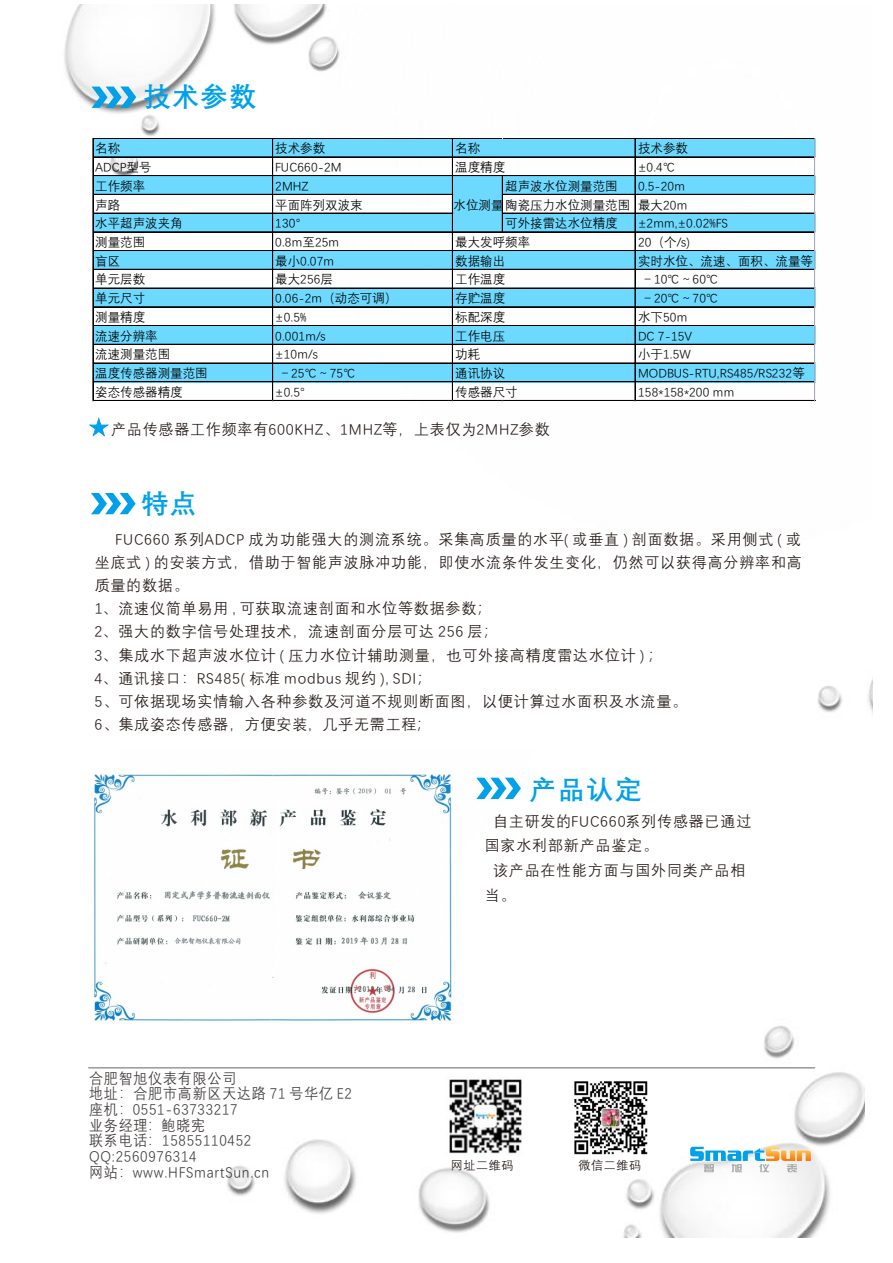
<style>
.page{position:relative;width:893px;height:1263px;background:#fff}
.page>*{position:absolute;margin:0;border:0;box-sizing:border-box;transform-origin:0 0}
.t1{font:700 27px "Deng Xian";letter-spacing:.055em;color:#00a1e9}
.t2{font:15px/23.2px "Deng Xian";letter-spacing:.055em;color:#231916}
.t3{font:15px/15.6px "Deng Xian";letter-spacing:.055em;color:#3e3a39;scale:.94 1}
.t4{font:12.45px "Deng Xian";color:#000}
.t5{font:12.45px "Deng Xian";letter-spacing:.02em;color:#000}
.t6{font:12px "Deng Xian";letter-spacing:.055em;color:#231916}
</style>
<div class="page">
<img style="left:120px;top:777px;width:745px;height:460px">
<img style="left:64px;top:4px;width:809px;height:709px">
<svg style="left:92px;top:87px;width:44px;height:21px"></svg>
<img style="left:446px;top:1077px;width:79px;height:78px">
<hr style="left:89px;top:1067px;width:726px;height:1px;background:#9f9fa0">
<svg style="left:91px;top:493px;width:45px;height:21px"></svg>
<svg style="left:476px;top:778px;width:45px;height:21px"></svg>
<svg style="left:690px;top:1147px;width:121px;height:25px"></svg>
<svg style="left:87px;top:418px;width:23px;height:20px"></svg>
<img style="left:93px;top:774px;width:362px;height:250px">
<div style="left:93px;top:139px;width:722px;height:18px;background:#6dd9ff"></div>
<div style="left:93px;top:176px;width:722px;height:19px;background:#6dd9ff"></div>
<div style="left:452px;top:194px;width:51px;height:20px;background:#6dd9ff"></div>
<div style="left:93px;top:213px;width:722px;height:19px;background:#6dd9ff"></div>
<div style="left:93px;top:250px;width:722px;height:20px;background:#6dd9ff"></div>
<div style="left:93px;top:288px;width:722px;height:19px;background:#6dd9ff"></div>
<div style="left:93px;top:325px;width:722px;height:20px;background:#6dd9ff"></div>
<div style="left:93px;top:363px;width:722px;height:19px;background:#6dd9ff"></div>
<hr style="left:93px;top:138px;width:722px;height:1px;background:#000">
<hr style="left:93px;top:157px;width:722px;height:1px;background:#000">
<hr style="left:93px;top:176px;width:722px;height:1px;background:#000">
<hr style="left:93px;top:175px;width:722px;height:1px;background:#000">
<hr style="left:93px;top:194px;width:360px;height:1px;background:#000">
<hr style="left:503px;top:194px;width:312px;height:1px;background:#000">
<hr style="left:93px;top:213px;width:360px;height:1px;background:#000">
<hr style="left:503px;top:213px;width:312px;height:1px;background:#000">
<hr style="left:93px;top:232px;width:722px;height:1px;background:#000">
<hr style="left:93px;top:250px;width:722px;height:1px;background:#000">
<hr style="left:93px;top:269px;width:722px;height:1px;background:#000">
<hr style="left:93px;top:288px;width:722px;height:1px;background:#000">
<hr style="left:93px;top:307px;width:722px;height:1px;background:#000">
<hr style="left:93px;top:306px;width:722px;height:1px;background:#000">
<hr style="left:93px;top:325px;width:722px;height:1px;background:#000">
<hr style="left:93px;top:344px;width:722px;height:1px;background:#000">
<hr style="left:93px;top:363px;width:722px;height:1px;background:#000">
<hr style="left:93px;top:382px;width:722px;height:1px;background:#000">
<hr style="left:93px;top:381px;width:722px;height:1px;background:#000">
<hr style="left:93px;top:138px;width:1px;height:263px;background:#000">
<hr style="left:273px;top:139px;width:1px;height:262px;background:#000">
<hr style="left:272px;top:139px;width:1px;height:262px;background:#000">
<hr style="left:452px;top:139px;width:1px;height:262px;background:#000">
<hr style="left:502px;top:176px;width:1px;height:56px;background:#000">
<hr style="left:635px;top:139px;width:1px;height:262px;background:#000">
<hr style="left:93px;top:400px;width:722px;height:1px;background:#000">
<hr style="left:815px;top:139px;width:1px;height:262px;background:#000">
<hr style="left:814px;top:139px;width:1px;height:262px;background:#d0d7e5">
<img style="left:574px;top:1081px;width:74px;height:74px">
<h1 class="t1" style="left:144px;top:83px;width:114px">技术参数</h1>
<p class="t4" style="left:95px;top:142px;width:26px">名称</p>
<p class="t4" style="left:275px;top:142px;width:51px">技术参数</p>
<p class="t4" style="left:638px;top:142px;width:51px">技术参数</p>
<p class="t4" style="left:95px;top:161px;width:58px">ADCP型号</p>
<p class="t4" style="left:275px;top:161px;width:68px">FUC660-2M</p>
<p class="t4" style="left:638px;top:161px;width:39px">±0.4℃</p>
<p class="t4" style="left:95px;top:180px;width:51px">工作频率</p>
<p class="t4" style="left:275px;top:180px;width:35px">2MHZ</p>
<p class="t4" style="left:505px;top:180px;width:114px">超声波水位测量范围</p>
<p class="t4" style="left:638px;top:180px;width:48px">0.5-20m</p>
<p class="t4" style="left:95px;top:198px;width:26px">声路</p>
<p class="t4" style="left:275px;top:198px;width:89px">平面阵列双波束</p>
<p class="t4" style="left:454px;top:198px;width:235px">水位测量陶瓷压力水位测量范围 最大20m</p>
<p class="t4" style="left:95px;top:217px;width:89px">水平超声波夹角</p>
<p class="t4" style="left:275px;top:217px;width:27px">130°</p>
<p class="t4" style="left:505px;top:217px;width:114px">可外接雷达水位精度</p>
<p class="t4" style="left:638px;top:217px;width:91px">±2mm,±0.02%FS</p>
<p class="t4" style="left:95px;top:236px;width:51px">测量范围</p>
<p class="t4" style="left:275px;top:236px;width:65px">0.8m至25m</p>
<p class="t4" style="left:638px;top:236px;width:53px">20（个/s)</p>
<p class="t4" style="left:95px;top:255px;width:26px">盲区</p>
<p class="t4" style="left:275px;top:255px;width:60px">最小0.07m</p>
<p class="t4" style="left:455px;top:255px;width:51px">数据输出</p>
<p class="t4" style="left:638px;top:255px;width:176px">实时水位、流速、面积、流量等</p>
<p class="t4" style="left:95px;top:273px;width:51px">单元层数</p>
<p class="t4" style="left:275px;top:273px;width:59px">最大256层</p>
<p class="t4" style="left:641px;top:273px;width:79px">－10℃～60℃</p>
<p class="t4" style="left:95px;top:292px;width:51px">单元尺寸</p>
<p class="t4" style="left:275px;top:292px;width:123px">0.06-2m（动态可调）</p>
<p class="t4" style="left:455px;top:292px;width:51px">存贮温度</p>
<p class="t4" style="left:641px;top:292px;width:79px">－20℃～70℃</p>
<p class="t4" style="left:95px;top:311px;width:51px">测量精度</p>
<p class="t4" style="left:275px;top:311px;width:33px">±0.5%</p>
<p class="t4" style="left:638px;top:311px;width:51px">水下50m</p>
<p class="t4" style="left:95px;top:330px;width:64px">流速分辨率</p>
<p class="t4" style="left:275px;top:330px;width:52px">0.001m/s</p>
<p class="t4" style="left:455px;top:330px;width:51px">工作电压</p>
<p class="t4" style="left:638px;top:330px;width:56px">DC 7-15V</p>
<p class="t4" style="left:95px;top:348px;width:76px">流速测量范围</p>
<p class="t4" style="left:275px;top:348px;width:44px">±10m/s</p>
<p class="t4" style="left:638px;top:348px;width:54px">小于1.5W</p>
<p class="t4" style="left:95px;top:367px;width:114px">温度传感器测量范围</p>
<p class="t4" style="left:279px;top:367px;width:79px">－25℃～75℃</p>
<p class="t4" style="left:455px;top:367px;width:51px">通讯协议</p>
<p class="t4" style="left:638px;top:367px;width:168px">MODBUS-RTU,RS485/RS232等</p>
<p class="t4" style="left:95px;top:386px;width:89px">姿态传感器精度</p>
<p class="t4" style="left:275px;top:386px;width:31px">±0.5°</p>
<p class="t4" style="left:455px;top:386px;width:64px">传感器尺寸</p>
<p class="t5" style="left:638px;top:386px;width:98px">158*158*200 mm</p>
<p class="t4" style="left:455px;top:142px;width:26px">名称</p>
<p class="t4" style="left:455px;top:161px;width:51px">温度精度</p>
<p class="t4" style="left:455px;top:236px;width:76px">最大发呼频率</p>
<p class="t4" style="left:455px;top:273px;width:51px">工作温度</p>
<p class="t4" style="left:455px;top:311px;width:51px">标配深度</p>
<p class="t4" style="left:455px;top:348px;width:26px">功耗</p>
<p class="t2" style="left:111px;top:418px;width:440px">产品传感器工作频率有600KHZ、1MHZ等，上表仅为2MHZ参数</p>
<h1 class="t1" style="left:141px;top:490px;width:57px">特点</h1>
<p class="t2" style="left:95px;top:528px;width:709px;text-indent:21px">FUC660 系列ADCP 成为功能强大的测流系统。采集高质量的水平( 或垂直 ) 剖面数据。采用侧式 ( 或坐底式 ) 的安装方式，借助于智能声波脉冲功能，即使水流条件发生变化，仍然可以获得高分辨率和高质量的数据。<br>1、流速仪简单易用 , 可获取流速剖面和水位等数据参数；<br>2、强大的数字信号处理技术，流速剖面分层可达 256 层；<br>3、集成水下超声波水位计 ( 压力水位计辅助测量，也可外接高精度雷达水位计 ) ；<br>4、通讯接口：RS485( 标准 modbus 规约 ), SDI；<br>5、可依据现场实情输入各种参数及河道不规则断面图，以便计算过水面积及水流量。<br>6、集成姿态传感器，方便安装，几乎无需工程；</p>
<p class="t3" style="left:89px;top:1071px;width:281px">合肥智旭仪表有限公司<br>地址：合肥市高新区天达路 71 号华亿 E2座机：0551-63733217<br>业务经理：鲍晓宪<br>联系电话：15855110452<br>QQ:2560976314<br>网站：www.HFSmartSun.cn</p>
<h1 class="t1" style="left:529px;top:776px;width:114px">产品认定</h1>
<p class="t2" style="left:493px;top:810px;width:260px">自主研发的FUC660系列传感器已通过</p>
<p class="t2" style="left:485px;top:834px;width:175px">国家水利部新产品鉴定。</p>
<p class="t2" style="left:493px;top:859px;width:254px">该产品在性能方面与国外同类产品相</p>
<p class="t2" style="left:485px;top:883px;width:32px">当。</p>
<p class="t6" style="left:451px;top:1159px;width:64px">网址二维码</p>
<p class="t6" style="left:579px;top:1159px;width:64px">微信二维码</p>
</div>
